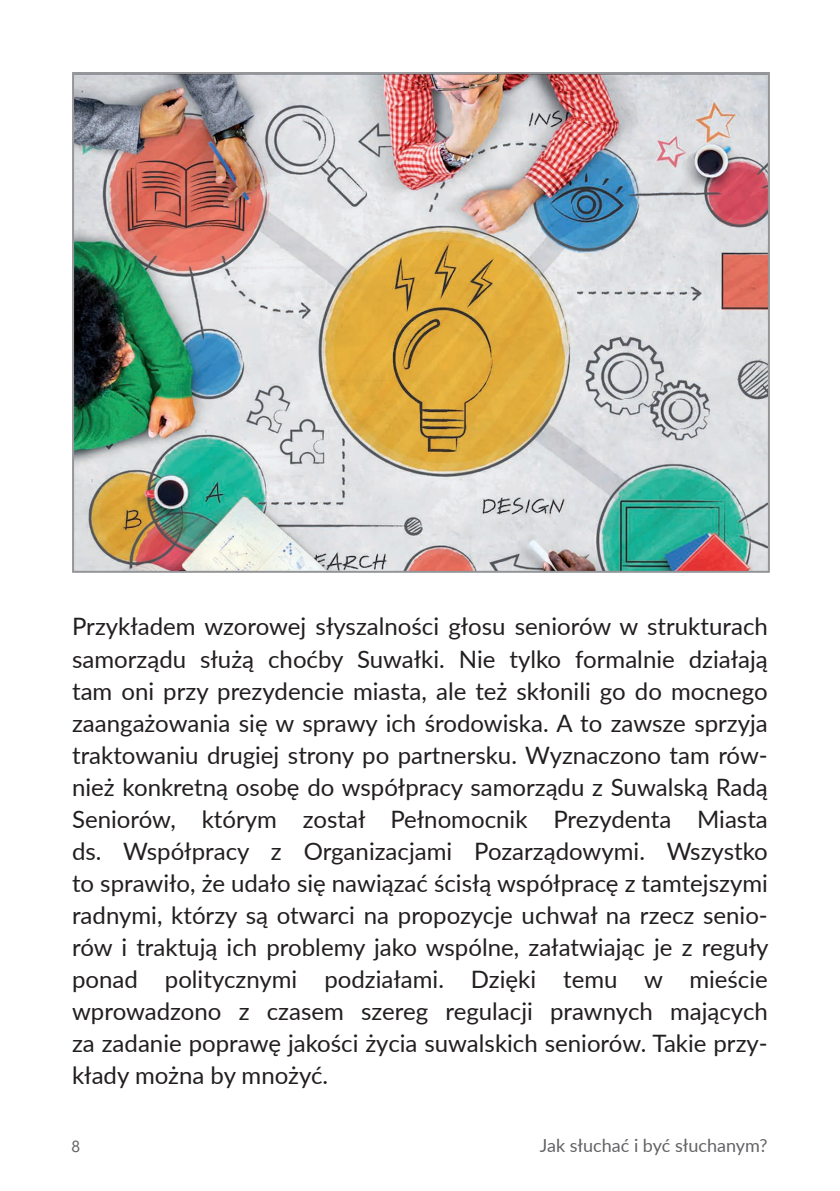
<style>
.page{position:relative;width:840px;height:1191px;background:#fff}
.page>*{position:absolute;margin:0;border:0;box-sizing:border-box;transform-origin:0 0}
.t1{font:24px/32px "Lato";color:#231f20;text-align:justify}
.t2{font:18px "Lato";color:#636366}
.t3{font:16px "Segoe UI";color:#636366}
</style>
<div class="page">
<img style="left:75px;top:75px;width:691px;height:495px">
<div style="left:72px;top:72px;width:697px;height:501px;border:2px solid #939598"></div>
<p class="t1" style="left:72px;top:610px;width:697px">Przykładem wzorowej słyszalności głosu seniorów w strukturach samorządu służą choćby Suwałki. Nie tylko formalnie działają tam oni przy prezydencie miasta, ale też skłonili go do mocnego zaangażowania się w sprawy ich środowiska. A to zawsze sprzyja traktowaniu drugiej strony po partnersku. Wyznaczono tam rów&shy;nież konkretną osobę do współpracy samorządu z Suwalską Radą Seniorów, którym został Pełnomocnik Prezydenta Miasta ds. Współpracy z Organizacjami Pozarządowymi. Wszystko to sprawiło, że udało się nawiązać ścisłą współpracę z tamtejszymi radnymi, którzy są otwarci na propozycje uchwał na rzecz senio&shy;rów i traktują ich problemy jako wspólne, załatwiając je z reguły ponad politycznymi podziałami. Dzięki temu w mieście wprowadzono z czasem szereg regulacji prawnych mających za zadanie poprawę jakości życia suwalskich seniorów. Takie przy&shy;kłady można by mnożyć.</p>
<p class="t3" style="left:71px;top:1131px;width:10px">8</p>
<p class="t2" style="left:539px;top:1132px;width:229px">Jak słuchać i być słuchanym?</p>
</div>
